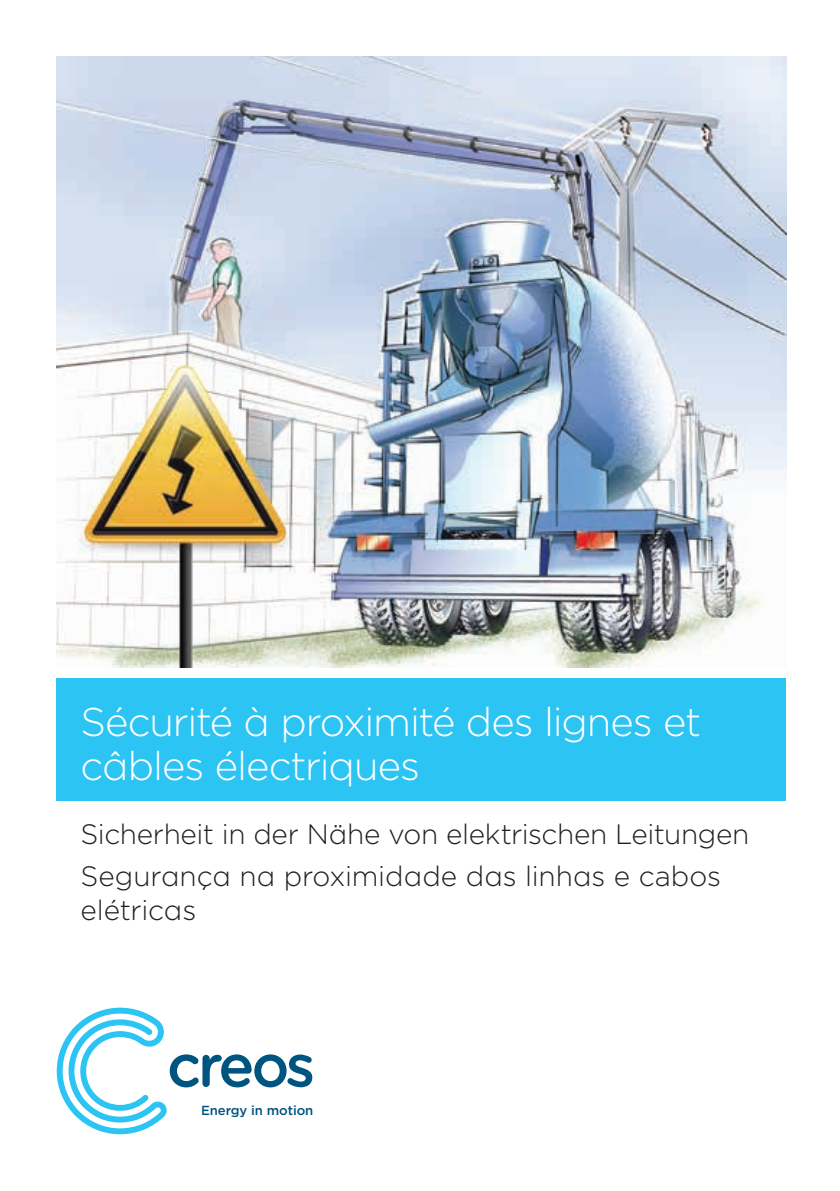
<style>
.page{position:relative;width:840px;height:1191px;background:#fff}
.page>*{position:absolute;margin:0;border:0;box-sizing:border-box;transform-origin:0 0}
.t1{font:300 40px/44px "Gotham";letter-spacing:-.03em;color:#fff}
.t2{font:300 28px/33.6px "Gotham";letter-spacing:-.01em;color:#231f20}
.t3{font:500 13.2px "Gotham";letter-spacing:-.01em;color:#005480}
</style>
<div class="page">
<img style="left:57px;top:57px;width:728px;height:611px">
<svg style="left:57px;top:1007px;width:255px;height:127px"></svg>
<div style="left:57px;top:678px;width:728px;height:123px;background:#2bc4f3"></div>
<p class="t1" style="left:80px;top:698px;width:621px">Sécurité à proximité des lignes et câbles électriques</p>
<p class="t2" style="left:80px;top:816px;width:670px">Sicherheit in der Nähe von elektrischen Leitungen</p>
<p class="t2" style="left:80px;top:858px;width:641px">Segurança na proximidade das linhas e cabos elétricas</p>
<p class="t3" style="left:201px;top:1101px;width:114px">Energy in motion</p>
</div>
